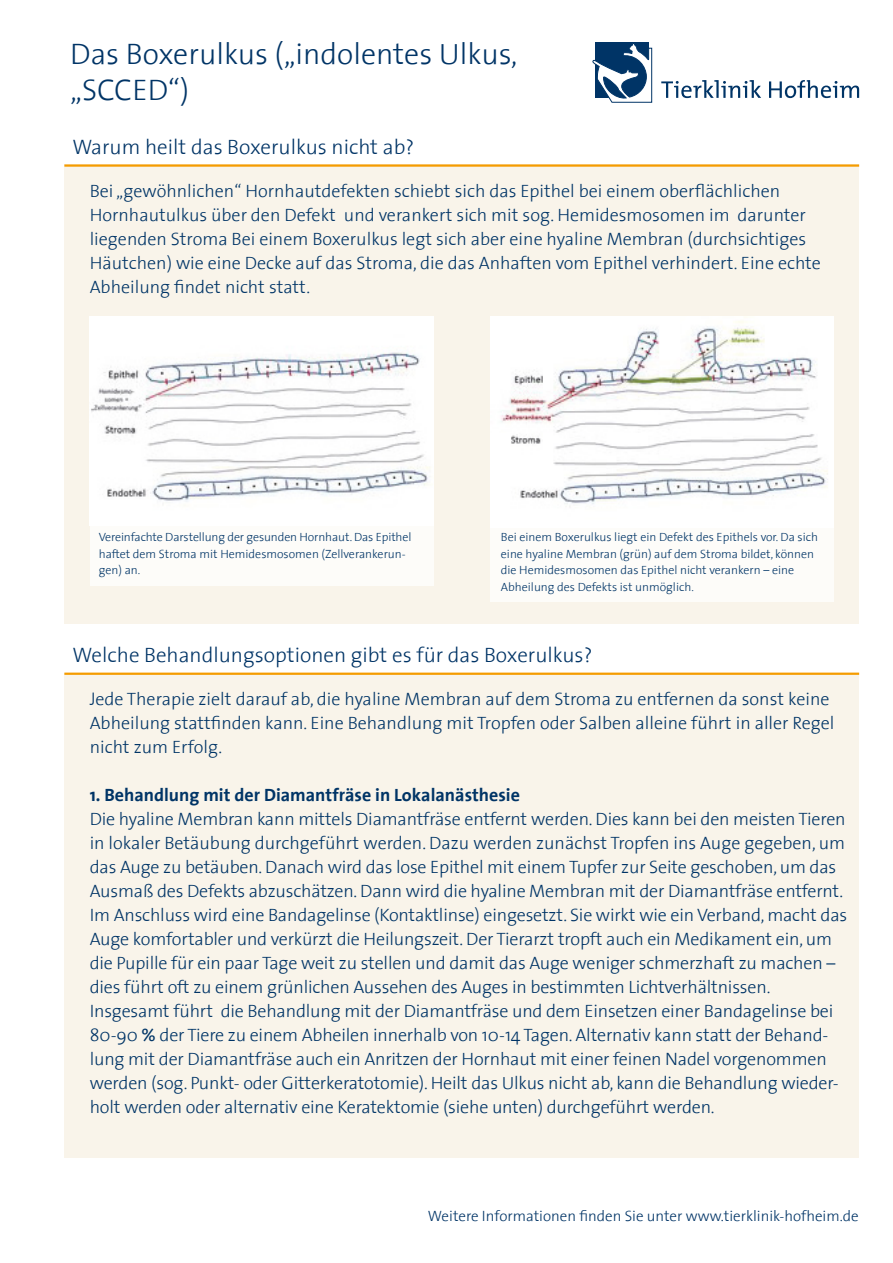
<style>
.page{position:relative;width:893px;height:1263px;background:#fff}
.page>*{position:absolute;margin:0;border:0;box-sizing:border-box;transform-origin:0 0}
.t1{font:300 30px/36px "The Sans";color:#003466}
.t2{font:300 21px "The Sans";color:#003466}
.t3{font:300 18px/24px "The Sans";letter-spacing:-.01em;color:#003466}
.t4{font:700 18px "The Sans";color:#003466}
.t5{font:300 15px "The Sans";color:#003466}
.t6{font:300 12px/16.5px "The Sans";color:#003466}
.s1{font-weight:400}
</style>
<div class="page">
<svg style="left:592px;top:42px;width:61px;height:61px"></svg>
<svg style="left:661px;top:80px;width:198px;height:18px"></svg>
<div style="left:64px;top:316px;width:795px;height:307px;background:#f9f4ea"></div>
<div style="left:90px;top:525px;width:343px;height:60px;background:#fff"></div>
<img style="left:90px;top:316px;width:343px;height:209px">
<div style="left:490px;top:527px;width:344px;height:75px;background:#fff"></div>
<img style="left:490px;top:316px;width:344px;height:211px">
<div style="left:64px;top:165px;width:795px;height:151px;background:#f9f4ea"></div>
<hr style="left:64px;top:164px;width:795px;height:3px;background:#f59c00">
<div style="left:64px;top:673px;width:795px;height:484px;background:#f9f4ea"></div>
<hr style="left:64px;top:673px;width:795px;height:2px;background:#f59c00">
<h1 class="t1" style="left:70px;top:35px;width:449px">Das Boxerulkus („indolentes Ulkus, „SCCED“)</h1>
<p class="t2" style="left:72px;top:129px;width:343px">Warum heilt das Boxerulkus nicht ab?</p>
<p class="t3" style="left:90px;top:178px;width:733px">Bei „gewöhnlichen“ Hornhautdefekten schiebt sich das Epithel bei einem oberflächlichen Hornhautulkus über den Defekt und verankert sich mit sog. Hemidesmosomen im darunter liegenden Stroma Bei einem Boxerulkus legt sich aber eine hyaline Membran (durchsichtiges Häutchen) wie eine Decke auf das Stroma, die das Anhaften vom Epithel verhindert. Eine echte Abheilung findet nicht statt.</p>
<p class="t6" style="left:99px;top:529px;width:314px">Vereinfachte Darstellung der gesunden Hornhaut. Das Epithel haftet dem Stroma mit Hemidesmosomen (Zellverankerun&shy;gen) an.</p>
<p class="t6" style="left:501px;top:529px;width:319px">Bei einem Boxerulkus liegt ein Defekt des Epithels vor. Da sich eine hyaline Membran (grün) auf dem Stroma bildet, können die Hemidesmosomen das Epithel nicht verankern – eine Abheilung des Defekts ist unmöglich.</p>
<p class="t2" style="left:72px;top:637px;width:521px">Welche Behandlungsoptionen gibt es für das Boxerulkus?</p>
<p class="t3" style="left:90px;top:686px;width:746px">Jede Therapie zielt darauf ab, die hyaline Membran auf dem Stroma zu entfernen da sonst keine<br>Abheilung stattfinden kann. Eine Behandlung mit Tropfen oder Salben alleine führt in aller Regel nicht zum Erfolg.</p>
<p class="t4" style="left:90px;top:780px;width:432px">1. Behandlung mit der Diamantfräse in Lokalanästhesie</p>
<p class="t3" style="left:90px;top:806px;width:759px">Die hyaline Membran kann mittels Diamantfräse entfernt werden. Dies kann bei den meisten Tieren in lokaler Betäubung durchgeführt werden. Dazu werden zunächst Tropfen ins Auge gegeben, um das Auge zu betäuben. Danach wird das lose Epithel mit einem Tupfer zur Seite geschoben, um das Ausmaß des Defekts abzuschätzen. Dann wird die hyaline Membran mit der Diamantfräse entfernt.<br>Im Anschluss wird eine Bandagelinse (Kontaktlinse) eingesetzt. Sie wirkt wie ein Verband, macht das Auge komfortabler und verkürzt die Heilungszeit. Der Tierarzt tropft auch ein Medikament ein, um die Pupille für ein paar Tage weit zu stellen und damit das Auge weniger schmerzhaft zu machen – dies führt oft zu einem grünlichen Aussehen des Auges in bestimmten Lichtverhältnissen.<br>Insgesamt führt die Behandlung mit der Diamantfräse und dem Einsetzen einer Bandagelinse bei 80-90 <span class="s1">%</span> der Tiere zu einem Abheilen innerhalb von 10-14 Tagen. Alternativ kann statt der Behand&shy;lung mit der Diamantfräse auch ein Anritzen der Hornhaut mit einer feinen Nadel vorgenommen werden (sog. Punkt- oder Gitterkeratotomie). Heilt das Ulkus nicht ab, kann die Behandlung wieder&shy;holt werden oder alternativ eine Keratektomie (siehe unten) durchgeführt werden.</p>
<p class="t5" style="left:428px;top:1204px;width:432px">Weitere Informationen finden Sie unter www.tierklinik-hofheim.de</p>
</div>
